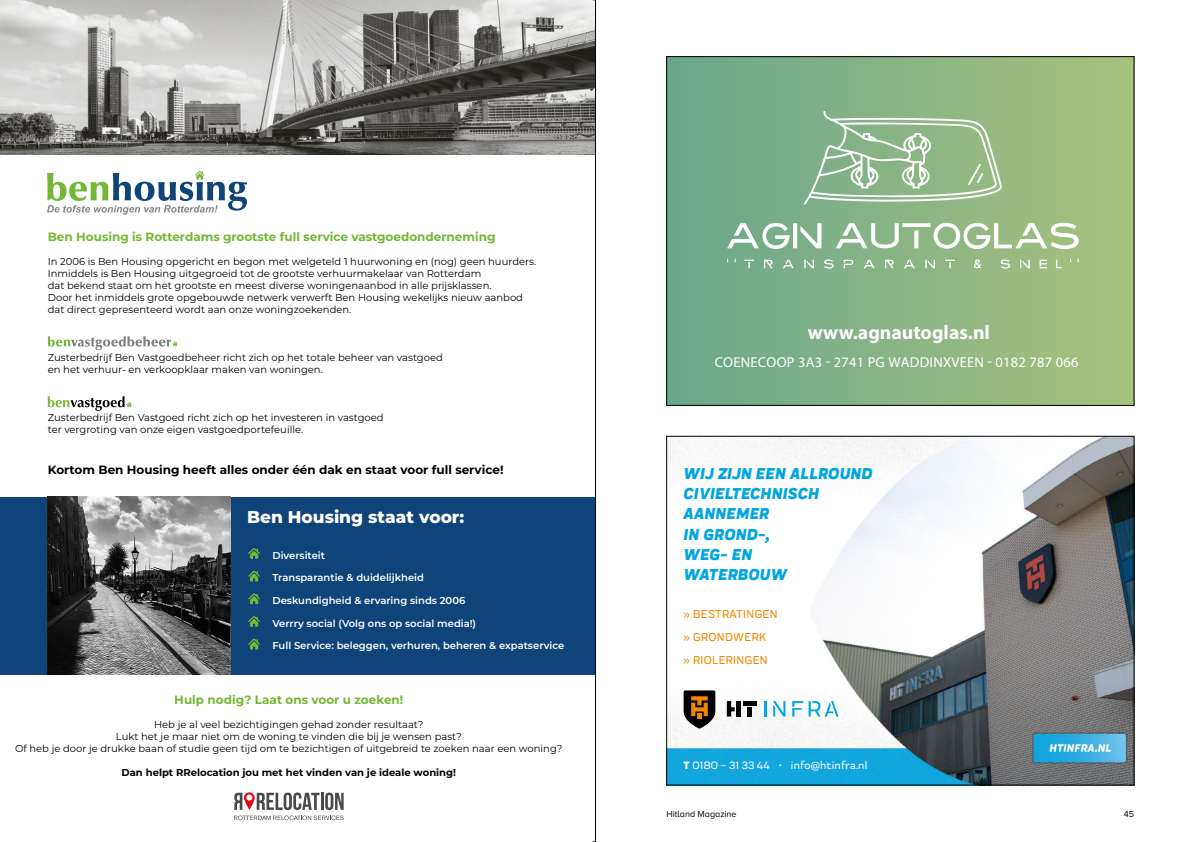
<style>
.page{position:relative;width:1191px;height:842px;background:#fff}
.page>*{position:absolute;margin:0;border:0;box-sizing:border-box;transform-origin:0 0}
.t1{font:700 19.8px "Myriad Pro";color:#fff}
.t2{font:800 17px "Montserrat";color:#fff}
.t3{font:italic 800 16.3px/20.3px "Praktika";letter-spacing:.015em;color:#00a6e2}
.t4{font:14.4px "Myriad Pro";letter-spacing:.02em;color:#fff}
.t5{font:700 12px "Montserrat";color:#74b735}
.t6{font:700 12px "Montserrat";color:#000}
.t7{font:500 12px/23px "Praktika";letter-spacing:.035em;color:#f18700}
.t8{font:500 11.1px "Praktika";letter-spacing:.015em;color:#fff}
.t9{font:10px/12px "Montserrat";color:#000}
.t10{font:600 10px "Montserrat";color:#fff}
.t11{font:700 10px "Montserrat";color:#000}
.t12{font:9px "Proxima Nova A";color:#000}
.s1{font-weight:800}
</style>
<div class="page">
<div style="left:666px;top:57px;width:468px;height:348px;background:linear-gradient(to right,#6aa68b,#a8c27d)"></div>
<svg style="left:727px;top:111px;width:351px;height:157px;background:#97bd93"></svg>
<img style="left:668px;top:438px;width:464px;height:345px">
<svg style="left:727px;top:701px;width:7px;height:15px"></svg>
<hr style="left:736px;top:701px;width:4px;height:15px;background:#000">
<svg style="left:764px;top:701px;width:2px;height:15px"></svg>
<svg style="left:773px;top:701px;width:12px;height:15px"></svg>
<svg style="left:792px;top:701px;width:46px;height:15px"></svg>
<div style="left:747px;top:707px;width:5px;height:9px;background:#000"></div>
<hr style="left:743px;top:701px;width:13px;height:4px;background:#000">
<svg style="left:683px;top:690px;width:32px;height:38px"></svg>
<div style="left:0;top:497px;width:595px;height:177px;background:#0e4479"></div>
<img style="left:48px;top:497px;width:182px;height:177px">
<svg style="left:47px;top:171px;width:200px;height:44px"></svg>
<svg style="left:234px;top:792px;width:110px;height:28px"></svg>
<svg style="left:248px;top:548px;width:12px;height:11px"></svg>
<svg style="left:248px;top:571px;width:12px;height:10px"></svg>
<svg style="left:248px;top:593px;width:12px;height:11px"></svg>
<svg style="left:248px;top:616px;width:12px;height:11px"></svg>
<svg style="left:248px;top:639px;width:12px;height:10px"></svg>
<img style="left:0;top:0;width:595px;height:155px">
<svg style="left:48px;top:396px;width:84px;height:15px"></svg>
<svg style="left:48px;top:336px;width:130px;height:14px"></svg>
<hr style="left:595px;top:0;width:1px;height:842px;background:#000">
<p class="t5" style="left:48px;top:232px;width:449px">Ben Housing is Rotterdams grootste full service vastgoedonderneming</p>
<p class="t9" style="left:48px;top:257px;width:490px">In 2006 is Ben Housing opgericht en begon met welgeteld 1 huurwoning en (nog) geen huurders.<br>Inmiddels is Ben Housing uitgegroeid tot de grootste verhuurmakelaar van Rotterdam<br>dat bekend staat om het grootste en meest diverse woningenaanbod in alle prijsklassen.<br>Door het inmiddels grote opgebouwde netwerk verwerft Ben Housing wekelijks nieuw aanbod dat direct gepresenteerd wordt aan onze woningzoekenden.</p>
<p class="t9" style="left:48px;top:353px;width:396px">Zusterbedrijf Ben Vastgoedbeheer richt zich op het totale beheer van vastgoed en het verhuur- en verkoopklaar maken van woningen.</p>
<p class="t9" style="left:48px;top:413px;width:337px">Zusterbedrijf Ben Vastgoed richt zich op het investeren in vastgoed ter vergroting van onze eigen vastgoedportefeuille.</p>
<p class="t6" style="left:48px;top:465px;width:457px">Kortom Ben Housing heeft alles onder één dak en staat voor full service!</p>
<h2 class="t2" style="left:247px;top:509px;width:219px">Ben Housing staat voor:</h2>
<p class="t10" style="left:272px;top:551px;width:54px">Diversiteit</p>
<p class="t10" style="left:272px;top:574px;width:153px">Transparantie &amp; duidelijkheid</p>
<p class="t10" style="left:272px;top:596px;width:194px">Deskundigheid &amp; ervaring sinds 2006</p>
<p class="t10" style="left:272px;top:619px;width:205px">Verrry social (Volg ons op social media!)</p>
<p class="t10" style="left:272px;top:642px;width:293px">Full Service: beleggen, verhuren, beheren &amp; expatservice</p>
<p class="t5" style="left:174px;top:695px;width:230px">Hulp nodig? Laat ons voor u zoeken!</p>
<p class="t9" style="left:15px;top:720px;width:549px;text-align:center">Heb je al veel bezichtigingen gehad zonder resultaat?<br>Lukt het je maar niet om de woning te vinden die bij je wensen past?<br>Of heb je door je drukke baan of studie geen tijd om te bezichtigen of uitgebreid te zoeken naar een woning?</p>
<p class="t11" style="left:122px;top:768px;width:336px">Dan helpt RRelocation jou met het vinden van je ideale woning!</p>
<h1 class="t1" style="left:808px;top:325px;width:183px">www.agnautoglas.nl</h1>
<h3 class="t4" style="left:714px;top:354px;width:365px">COENECOOP 3A3 - 2741 PG WADDINXVEEN - 0182 787 066</h3>
<h3 class="t3" style="left:683px;top:464px;width:191px">WIJ ZIJN EEN ALLROUND<br>CIVIELTECHNISCH<br>AANNEMER<br>IN GROND-,<br>WEG- EN<br>WATERBOUW</h3>
<p class="t7" style="left:683px;top:603px;width:95px">» BESTRATINGEN » GRONDWERK<br>» RIOLERINGEN</p>
<p class="t8" style="left:683px;top:761px;width:185px"><span class="s1">T</span> 0180 – 31 33 44 • info@htinfra.nl</p>
<p class="t12" style="left:666px;top:810px;width:72px">Hitland Magazine</p>
<p class="t12" style="left:1124px;top:810px;width:12px">45</p>
</div>
